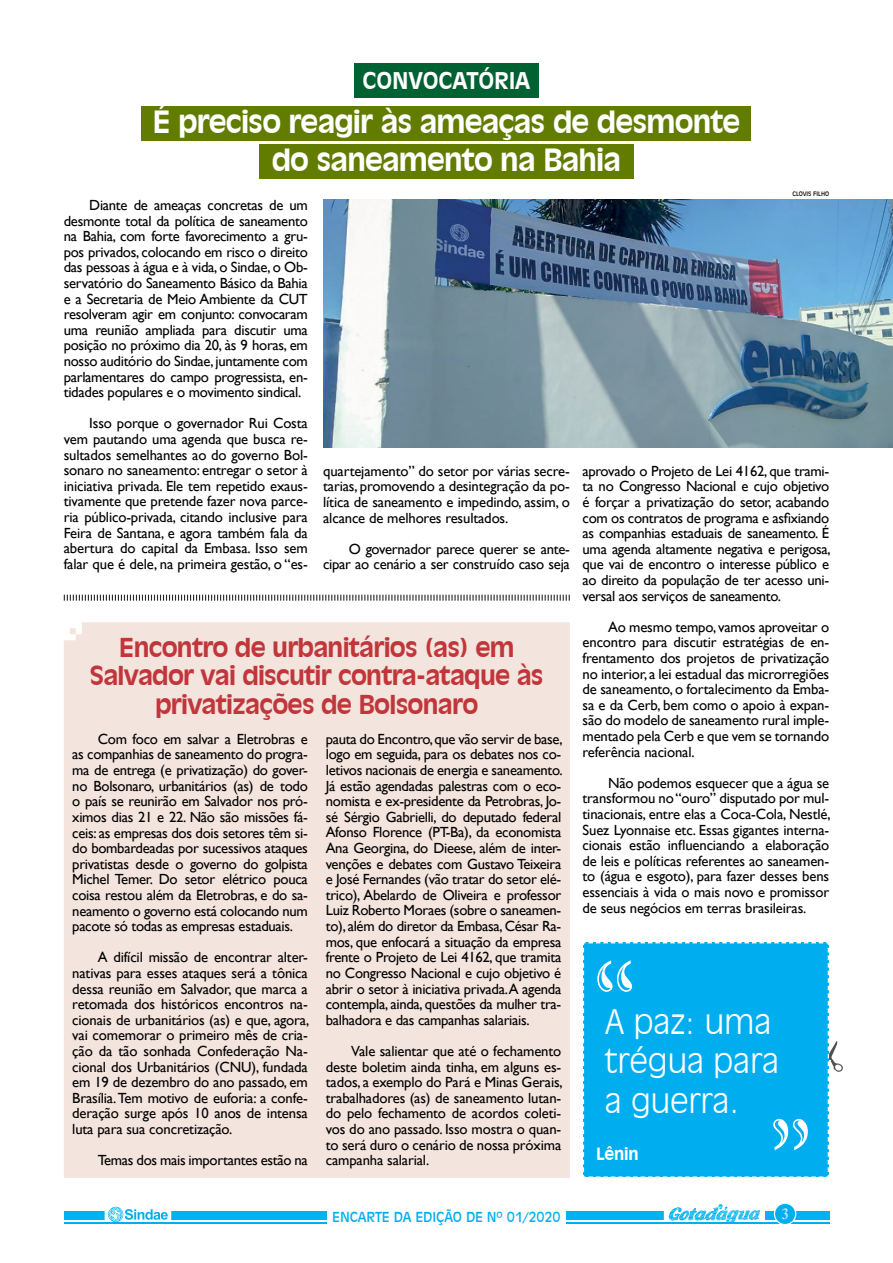
<style>
.page{position:relative;width:893px;height:1263px;background:#fff}
.page>*{position:absolute;margin:0;border:0;box-sizing:border-box;transform-origin:0 0}
.t1{font:99px "Imprint MT Shadow";color:#fff}
.t2{font:300 33px/39.6px "Incised 901 BT";letter-spacing:-.01em;color:#fff}
.t3{font:700 30px/37.5px "Incised 901 BT";letter-spacing:-.03em;color:#fff;text-align:center}
.t4{font:700 25.5px/28.5px "Incised 901 BT";letter-spacing:-.03em;color:#c0363a;text-align:center}
.t5{font:700 22.5px "Incised 901 BT";letter-spacing:-.01em;color:#fff}
.t6{font:700 16.5px "Incised 901 BT";letter-spacing:-.01em;color:#fff}
.t7{font:15px "Imprint MT Shadow";color:#fafafb}
.t8{font:14.7px/15.6px "Gill Sans";letter-spacing:-.02em;color:#000;text-align:justify}
.t9{font:13.5px "Incised 901 BT";letter-spacing:-.01em;color:#00aeef}
.t10{font:6px "Incised 901 BT";letter-spacing:-.01em;color:#000}
</style>
<div class="page">
<div style="left:64px;top:622px;width:506px;height:556px;background:#f4e4de"></div>
<div style="left:142px;top:106px;width:609px;height:35px;background:#627c00"></div>
<div style="left:259px;top:145px;width:375px;height:34px;background:#627c00"></div>
<svg style="left:583px;top:942px;width:260px;height:235px;background:#10b3ef"></svg>
<div style="left:64px;top:1211px;width:765px;height:9px;background:#00b3f0"></div>
<div style="left:105px;top:1200px;width:66px;height:29px;background:#fff"></div>
<div style="left:664px;top:1198px;width:100px;height:29px;background:#fff"></div>
<hr style="left:64px;top:1223px;width:765px;height:1px;background:#00aeef">
<div style="left:774px;top:1203px;width:22px;height:21px;background:#00aeef;border-radius:50%"></div>
<div style="left:774px;top:1203px;width:22px;height:22px;border:1px solid #fff;border-radius:50%"></div>
<svg style="left:669px;top:1204px;width:91px;height:19px"></svg>
<svg style="left:108px;top:1207px;width:60px;height:15px"></svg>
<div style="left:327px;top:1206px;width:239px;height:21px;background:#fff"></div>
<div style="left:354px;top:64px;width:185px;height:34px;background:#006132"></div>
<svg style="left:64px;top:595px;width:506px;height:6px"></svg>
<img style="left:323px;top:200px;width:570px;height:248px">
<h3 class="t5" style="left:363px;top:67px;width:169px">CONVOCATÓRIA</h3>
<h3 class="t3" style="left:152px;top:103px;width:590px">É preciso reagir às ameaças de desmonte do saneamento na Bahia</h3>
<p class="t10" style="left:792px;top:191px;width:38px">CLOVIS FILHO</p>
<p class="t8" style="left:64px;top:197px;width:246px;text-indent:26px">Diante de ameaças concretas de um desmonte total da política de saneamento na Bahia, com forte favorecimento a gru&shy;pos privados, colocando em risco o direito das pessoas à água e à vida, o Sindae, o Ob&shy;servatório do Saneamento Básico da Bahia e a Secretaria de Meio Ambiente da CUT resolveram agir em conjunto: convocaram uma reunião ampliada para discutir uma posição no próximo dia 20, às 9 horas, em nosso auditório do Sindae, juntamente com parlamentares do campo progressista, en&shy;tidades populares e o movimento sindical.</p>
<p class="t8" style="left:64px;top:415px;width:246px;text-indent:26px">Isso porque o governador Rui Costa vem pautando uma agenda que busca re&shy;sultados semelhantes ao do governo Bol&shy;sonaro no saneamento: entregar o setor à iniciativa privada. Ele tem repetido exaus&shy;tivamente que pretende fazer nova parce&shy;ria público-privada, citando inclusive para Feira de Santana, e agora também fala da abertura do capital da Embasa. Isso sem falar que é dele, na primeira gestão, o “es-</p>
<p class="t8" style="left:323px;top:463px;width:248px">quartejamento” do setor por várias secre&shy;tarias, promovendo a desintegração da po&shy;lítica de saneamento e impedindo, assim, o alcance de melhores resultados.</p>
<p class="t8" style="left:323px;top:541px;width:248px;text-align:right">O governador parece querer se ante&shy;cipar ao cenário a ser construído caso seja</p>
<h3 class="t4" style="left:90px;top:633px;width:455px">Encontro de urbanitários (as) em<br>Salvador vai discutir contra-ataque às privatizações de Bolsonaro</h3>
<p class="t8" style="left:72px;top:731px;width:237px;text-indent:26px">Com foco em salvar a Eletrobras e as companhias de saneamento do progra&shy;ma de entrega (e privatização) do gover&shy;no Bolsonaro, urbanitários (as) de todo o país se reunirão em Salvador nos pró&shy;ximos dias 21 e 22. Não são missões fá&shy;ceis: as empresas dos dois setores têm si&shy;do bombardeadas por sucessivos ataques privatistas desde o governo do golpista Michel Temer. Do setor elétrico pouca coisa restou além da Eletrobras, e do sa&shy;neamento o governo está colocando num pacote só todas as empresas estaduais.</p>
<p class="t8" style="left:72px;top:949px;width:238px;text-indent:26px">A difícil missão de encontrar alter&shy;nativas para esses ataques será a tônica dessa reunião em Salvador, que marca a retomada dos históricos encontros na&shy;cionais de urbanitários (as) e que, agora, vai comemorar o primeiro mês de cria&shy;ção da tão sonhada Confederação Na&shy;cional dos Urbanitários (CNU), fundada em 19 de dezembro do ano passado, em Brasília. Tem motivo de euforia: a confe&shy;deração surge após 10 anos de intensa luta para sua concretização.</p>
<p class="t8" style="left:98px;top:1152px;width:212px">Temas dos mais importantes estão na</p>
<p class="t8" style="left:326px;top:731px;width:239px">pauta do Encontro, que vão servir de base, logo em seguida, para os debates nos co&shy;letivos nacionais de energia e saneamento.<br>Já estão agendadas palestras com o eco&shy;nomista e ex-presidente da Petrobras, Jo&shy;sé Sérgio Gabrielli, do deputado federal Afonso Florence (PT-Ba), da economista Ana Georgina, do Dieese, além de inter&shy;venções e debates com Gustavo Teixeira e José Fernandes (vão tratar do setor elé&shy;trico), Abelardo de Oliveira e professor Luiz Roberto Moraes (sobre o saneamen&shy;to), além do diretor da Embasa, César Ra&shy;mos, que enfocará a situação da empresa frente o Projeto de Lei 4162, que tramita no Congresso Nacional e cujo objetivo é abrir o setor à iniciativa privada.A agenda contempla, ainda, questões da mulher tra&shy;balhadora e das campanhas salariais.</p>
<p class="t8" style="left:326px;top:1043px;width:239px;text-indent:26px">Vale salientar que até o fechamento deste boletim ainda tinha, em alguns es&shy;tados, a exemplo do Pará e Minas Gerais, trabalhadores (as) de saneamento lutan&shy;do pelo fechamento de acordos coleti&shy;vos do ano passado. Isso mostra o quan&shy;to será duro o cenário de nossa próxima campanha salarial.</p>
<p class="t8" style="left:583px;top:463px;width:250px">aprovado o Projeto de Lei 4162, que trami&shy;ta no Congresso Nacional e cujo objetivo é forçar a privatização do setor, acabando com os contratos de programa e asfixiando as companhias estaduais de saneamento. É uma agenda altamente negativa e perigosa, que vai de encontro o interesse público e ao direito da população de ter acesso uni&shy;versal aos serviços de saneamento.</p>
<p class="t8" style="left:583px;top:619px;width:248px;text-indent:26px">Ao mesmo tempo, vamos aproveitar o encontro para discutir estratégias de en&shy;frentamento dos projetos de privatização no interior, a lei estadual das microrregiões de saneamento, o fortalecimento da Emba&shy;sa e da Cerb, bem como o apoio à expan&shy;são do modelo de saneamento rural imple&shy;mentado pela Cerb e que vem se tornando referência nacional.</p>
<p class="t8" style="left:583px;top:775px;width:250px;text-indent:26px">Não podemos esquecer que a água se transformou no “ouro” disputado por mul&shy;tinacionais, entre elas a Coca-Cola, Nestlé, Suez Lyonnaise etc. Essas gigantes interna&shy;cionais estão influenciando a elaboração de leis e políticas referentes ao saneamen&shy;to (água e esgoto), para fazer desses bens essenciais à vida o mais novo e promissor de seus negócios em terras brasileiras.</p>
<h1 class="t1" style="left:593px;top:938px;width:45px">“</h1>
<h2 class="t2" style="left:605px;top:1002px;width:176px">A paz: uma trégua para a guerra.</h2>
<p class="t6" style="left:596px;top:1144px;width:44px">Lênin</p>
<h1 class="t1" style="left:769px;top:1096px;width:45px">”</h1>
<p class="t9" style="left:332px;top:1209px;width:230px">ENCARTE DA EDIÇÃO DE Nº 01/2020</p>
<p class="t7" style="left:781px;top:1205px;width:9px">3</p>
</div>
